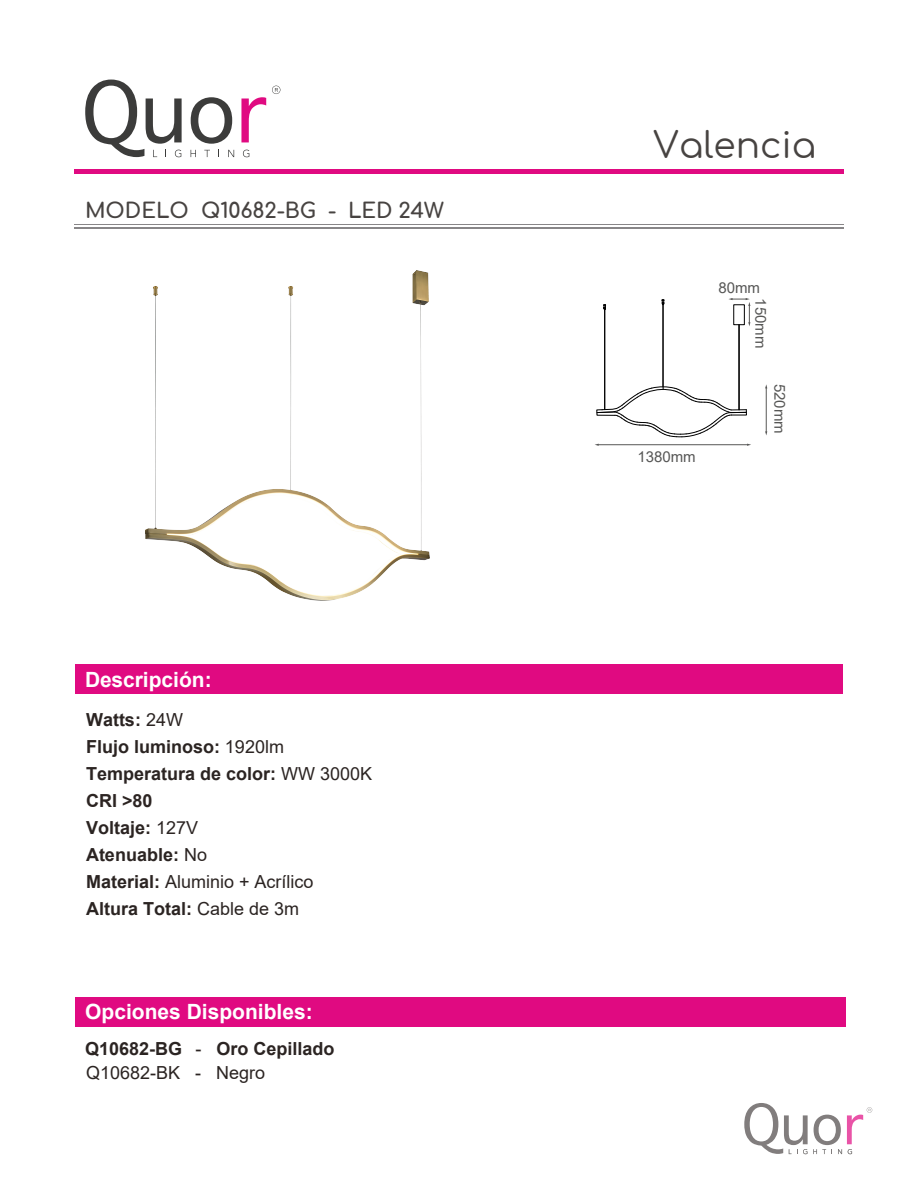
<style>
.page{position:relative;width:918px;height:1188px;background:#fff}
.page>*{position:absolute;margin:0;border:0;box-sizing:border-box;transform-origin:0 0}
.t1{font:36px "Comfortaa";color:#474341}
.t2{font:700 21px "Arial";color:#fff}
.t3{font:700 21px "Comfortaa";letter-spacing:-.005em;color:#474341}
.t4{font:700 18px/27px "Arial";color:#2b2422}
.t5{font:15px "Arial";color:#575756}
.s1{font-weight:400}
.s2{color:#2c2422}
</style>
<div class="page">
<hr style="left:74px;top:169px;width:770px;height:4px;background:#e00a81">
<hr style="left:74px;top:227px;width:770px;height:1px;background:#888688">
<hr style="left:74px;top:224px;width:770px;height:1px;background:#888688">
<div style="left:75px;top:665px;width:768px;height:29px;background:#e00a81"></div>
<svg style="left:241px;top:97px;width:25px;height:45px"></svg>
<svg style="left:191px;top:97px;width:41px;height:47px"></svg>
<svg style="left:85px;top:80px;width:97px;height:77px"></svg>
<svg style="left:191px;top:150px;width:5px;height:7px"></svg>
<svg style="left:204px;top:150px;width:6px;height:7px"></svg>
<svg style="left:228px;top:150px;width:6px;height:7px"></svg>
<svg style="left:243px;top:150px;width:6px;height:7px"></svg>
<svg style="left:272px;top:86px;width:8px;height:8px"></svg>
<div style="left:75px;top:997px;width:771px;height:29px;background:#e00a81"></div>
<svg style="left:744px;top:1103px;width:128px;height:51px"></svg>
<img style="left:104px;top:270px;width:367px;height:395px">
<hr style="left:598px;top:444px;width:150px;height:1px;background:#575756">
<hr style="left:766px;top:388px;width:1px;height:44px;background:#575756">
<svg style="left:728px;top:298px;width:22px;height:28px"></svg>
<svg style="left:596px;top:386px;width:151px;height:51px"></svg>
<hr style="left:739px;top:325px;width:1px;height:85px;background:#000">
<hr style="left:605px;top:310px;width:1px;height:100px;background:#000">
<hr style="left:604px;top:310px;width:1px;height:100px;background:#000">
<svg style="left:603px;top:304px;width:3px;height:7px"></svg>
<div style="left:734px;top:305px;width:11px;height:20px;border:1px solid #000"></div>
<hr style="left:663px;top:305px;width:1px;height:84px;background:#000">
<svg style="left:662px;top:299px;width:3px;height:7px"></svg>
<p class="t3" style="left:85px;top:191px;width:360px">MODELO Q10682-BG - LED 24W</p>
<p class="t2" style="left:85px;top:665px;width:128px">Descripción:</p>
<p class="t4" style="left:86px;top:707px;width:288px">Watts: <span class="s1">24W<br></span>Flujo luminoso: <span class="s1">1920lm<br></span>Temperatura de color: <span class="s1">WW 3000K<br></span><span class="s2">CRI &gt;80<br></span>Voltaje: <span class="s1">127V<br></span>Atenuable: <span class="s1">No<br></span>Material: <span class="s1">Aluminio + Acrílico<br></span>Altura Total: <span class="s1">Cable de 3m</span></p>
<p class="t2" style="left:85px;top:997px;width:229px">Opciones Disponibles:</p>
<p class="t4" style="left:85px;top:1037px;width:251px;line-height:23.4px">Q10682-BG <span class="s1">-</span> Oro Cepillado<br><span class="s1">Q10682-BK - Negro</span></p>
<h1 class="t1" style="left:653px;top:113px;width:165px">Valencia</h1>
<p class="t5" style="left:718px;top:277px;width:43px">80mm</p>
<p class="t5" style="left:771px;top:298px;width:52px;rotate:90deg">150mm</p>
<p class="t5" style="left:637px;top:446px;width:60px">1380mm</p>
<p class="t5" style="left:790px;top:384px;width:52px;rotate:90deg">520mm</p>
</div>
